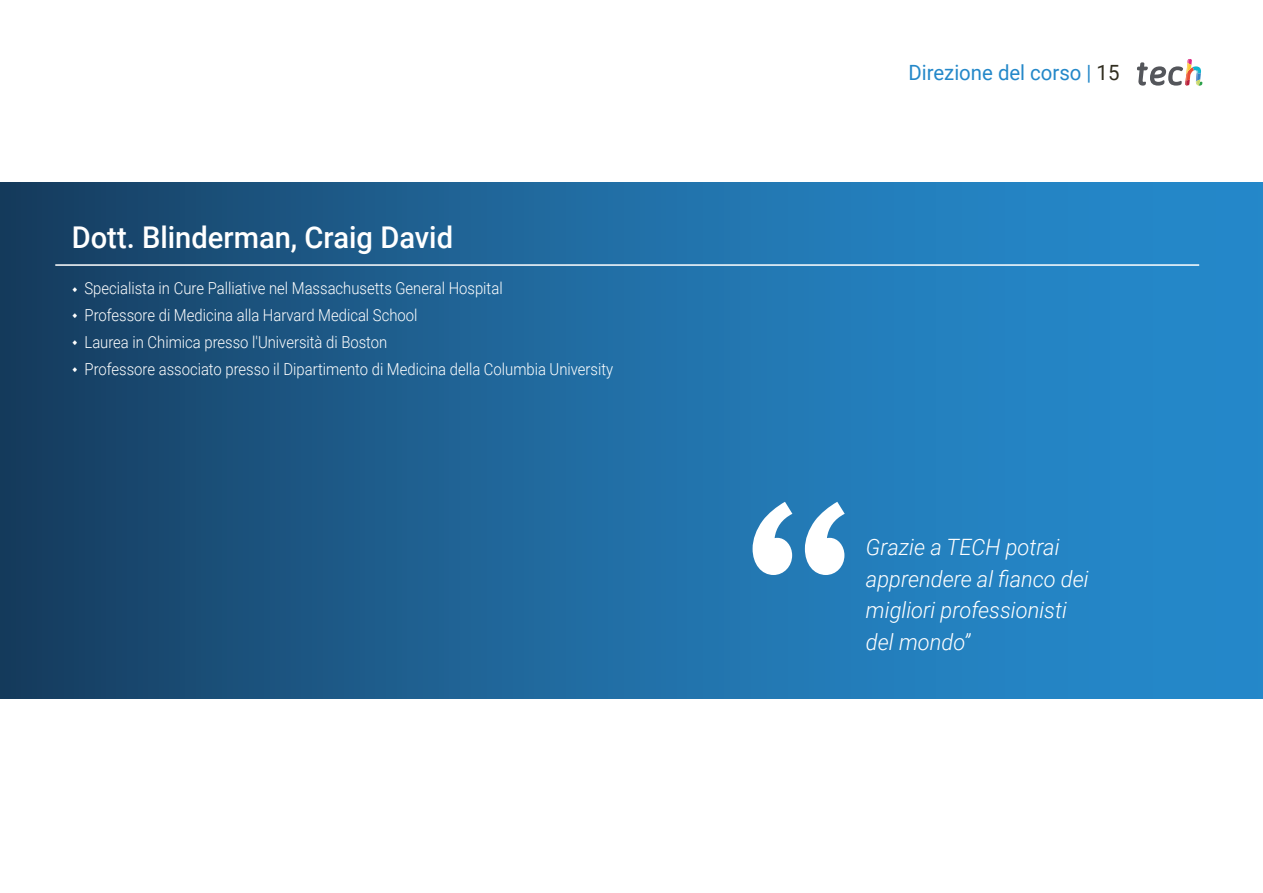
<style>
.page{position:relative;width:1263px;height:893px;background:#fff}
.page>*{position:absolute;margin:0;border:0;box-sizing:border-box;transform-origin:0 0}
.t1{font:500 30px "Roboto";color:#fff}
.t2{font:italic 300 22.5px/31.5px "Roboto";color:#fff}
.t3{font:21px "Roboto";color:#2488c9}
.t4{font:300 16.5px/26.7px "Roboto";color:#fff;scale:.9 1}
.s1{color:#312e20}
</style>
<div class="page">
<div style="left:0;top:182px;width:1263px;height:516px;background:linear-gradient(to right,#184267,#2793d9)"></div>
<svg style="left:752px;top:502px;width:93px;height:73px"></svg>
<hr style="left:55px;top:264px;width:1144px;height:2px;background:#fff">
<svg style="left:1137px;top:59px;width:65px;height:27px"></svg>
<svg style="left:73px;top:287px;width:4px;height:5px"></svg>
<svg style="left:73px;top:314px;width:4px;height:5px"></svg>
<svg style="left:73px;top:340px;width:4px;height:5px"></svg>
<svg style="left:73px;top:367px;width:4px;height:5px"></svg>
<h1 class="t1" style="left:72px;top:216px;width:383px">Dott. Blinderman, Craig David</h1>
<p class="t4" style="left:85px;top:275px;width:589px">Specialista in Cure Palliative nel Massachusetts General Hospital<br>Professore di Medicina alla Harvard Medical School<br>Laurea in Chimica presso l'Università di Boston<br>Professore associato presso il Dipartimento di Medicina della Columbia University</p>
<p class="t3" style="left:908px;top:57px;width:213px">Direzione del corso | <span class="s1">15</span></p>
<h2 class="t2" style="left:866px;top:531px;width:224px">Grazie a TECH potrai apprendere al fianco dei migliori professionisti del mondo”</h2>
</div>
